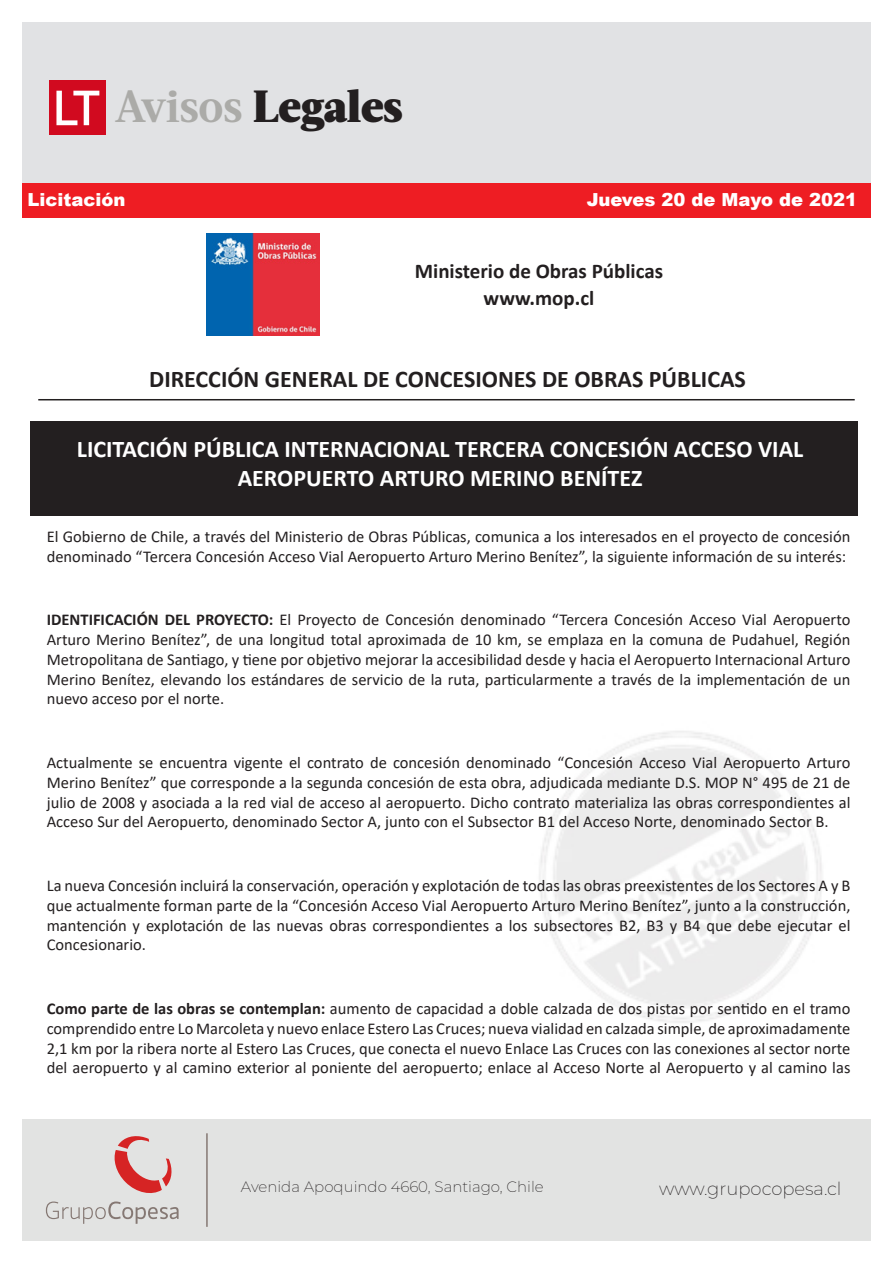
<style>
.page{position:relative;width:893px;height:1263px;background:#fff}
.page>*{position:absolute;margin:0;border:0;box-sizing:border-box;transform-origin:0 0}
.t1{font:900 45px "Acta";letter-spacing:-.01em;color:#231f20}
.t2{font:700 24px/28.8px "Calibri";color:#fff;text-align:center}
.t3{font:700 24px "Calibri";color:#231f20}
.t4{font:700 21px "Calibri";color:#231f20}
.t5{font:900 18px "Arial";color:#fff}
.t6{font:200 18px "Montserrat";color:#231f20}
.t7{font:16.5px/19.8px "Calibri";color:#231f20;text-align:justify}
.t8{font:200 15px "Montserrat";color:#231f20}
.s1{font-weight:700;color:#ababa8}
.s2{font-weight:700}
</style>
<div class="page">
<div style="left:22px;top:1120px;width:849px;height:121px;background:#e2e3e2"></div>
<div style="left:22px;top:22px;width:849px;height:160px;background:#e1e2e4"></div>
<div style="left:50px;top:81px;width:56px;height:54px;background:#d10a1f"></div>
<svg style="left:56px;top:91px;width:43px;height:34px"></svg>
<div style="left:22px;top:183px;width:849px;height:35px;background:#ee1d23"></div>
<svg style="left:46px;top:1136px;width:133px;height:88px"></svg>
<hr style="left:206px;top:1133px;width:2px;height:94px;background:#857873">
<div style="left:31px;top:421px;width:827px;height:94px;background:#231f20"></div>
<img style="left:207px;top:234px;width:113px;height:102px">
<hr style="left:38px;top:399px;width:817px;height:1px;background:#231f20">
<h1 class="t1" style="left:115px;top:79px;width:289px"><span class="s1">Avisos</span> Legales</h1>
<p class="t5" style="left:28px;top:187px;width:100px">Licitación</p>
<p class="t5" style="left:587px;top:187px;width:272px">Jueves 20 de Mayo de 2021</p>
<p class="t4" style="left:415px;top:256px;width:250px">Ministerio de Obras Públicas</p>
<p class="t4" style="left:484px;top:283px;width:112px">www.mop.cl</p>
<p class="t3" style="left:149px;top:362px;width:598px">DIRECCIÓN GENERAL DE CONCESIONES DE OBRAS PÚBLICAS</p>
<p class="t2" style="left:77px;top:435px;width:728px">LICITACIÓN PÚBLICA INTERNACIONAL TERCERA CONCESIÓN ACCESO VIAL<br>AEROPUERTO ARTURO MERINO BENÍTEZ</p>
<p class="t7" style="left:47px;top:526px;width:805px">El Gobierno de Chile, a través del Ministerio de Obras Públicas, comunica a los interesados en el proyecto de concesión denominado “Tercera Concesión Acceso Vial Aeropuerto Arturo Merino Benítez”, la siguiente información de su interés:</p>
<p class="t7" style="left:47px;top:609px;width:805px"><span class="s2">IDENTIFICACIÓN DEL PROYECTO:</span> El Proyecto de Concesión denominado “Tercera Concesión Acceso Vial Aeropuerto Arturo Merino Benítez”, de una longitud total aproximada de 10 km, se emplaza en la comuna de Pudahuel, Región Metropolitana de Santiago, y tiene por objetivo mejorar la accesibilidad desde y hacia el Aeropuerto Internacional Arturo Merino Benítez, elevando los estándares de servicio de la ruta, particularmente a través de la implementación de un nuevo acceso por el norte.</p>
<p class="t7" style="left:47px;top:752px;width:805px">Actualmente se encuentra vigente el contrato de concesión denominado “Concesión Acceso Vial Aeropuerto Arturo Merino Benítez” que corresponde a la segunda concesión de esta obra, adjudicada mediante D.S. MOP N° 495 de 21 de julio de 2008 y asociada a la red vial de acceso al aeropuerto. Dicho contrato materializa las obras correspondientes al Acceso Sur del Aeropuerto, denominado Sector A, junto con el Subsector B1 del Acceso Norte, denominado Sector B.</p>
<p class="t7" style="left:47px;top:875px;width:805px">La nueva Concesión incluirá la conservación, operación y explotación de todas las obras preexistentes de los Sectores A y B que actualmente forman parte de la “Concesión Acceso Vial Aeropuerto Arturo Merino Benítez”, junto a la construcción, mantención y explotación de las nuevas obras correspondientes a los subsectores B2, B3 y B4 que debe ejecutar el Concesionario.</p>
<p class="t7" style="left:47px;top:998px;width:805px"><span class="s2">Como parte de las obras se contemplan:</span> aumento de capacidad a doble calzada de dos pistas por sentido en el tramo comprendido entre Lo Marcoleta y nuevo enlace Estero Las Cruces; nueva vialidad en calzada simple, de aproximadamente 2,1 km por la ribera norte al Estero Las Cruces, que conecta el nuevo Enlace Las Cruces con las conexiones al sector norte del aeropuerto y al camino exterior al poniente del aeropuerto; enlace al Acceso Norte al Aeropuerto y al camino las</p>
<p class="t8" style="left:241px;top:1177px;width:304px">Avenida Apoquindo 4660, Santiago, Chile</p>
<p class="t6" style="left:659px;top:1177px;width:184px">www.grupocopesa.cl</p>
</div>
